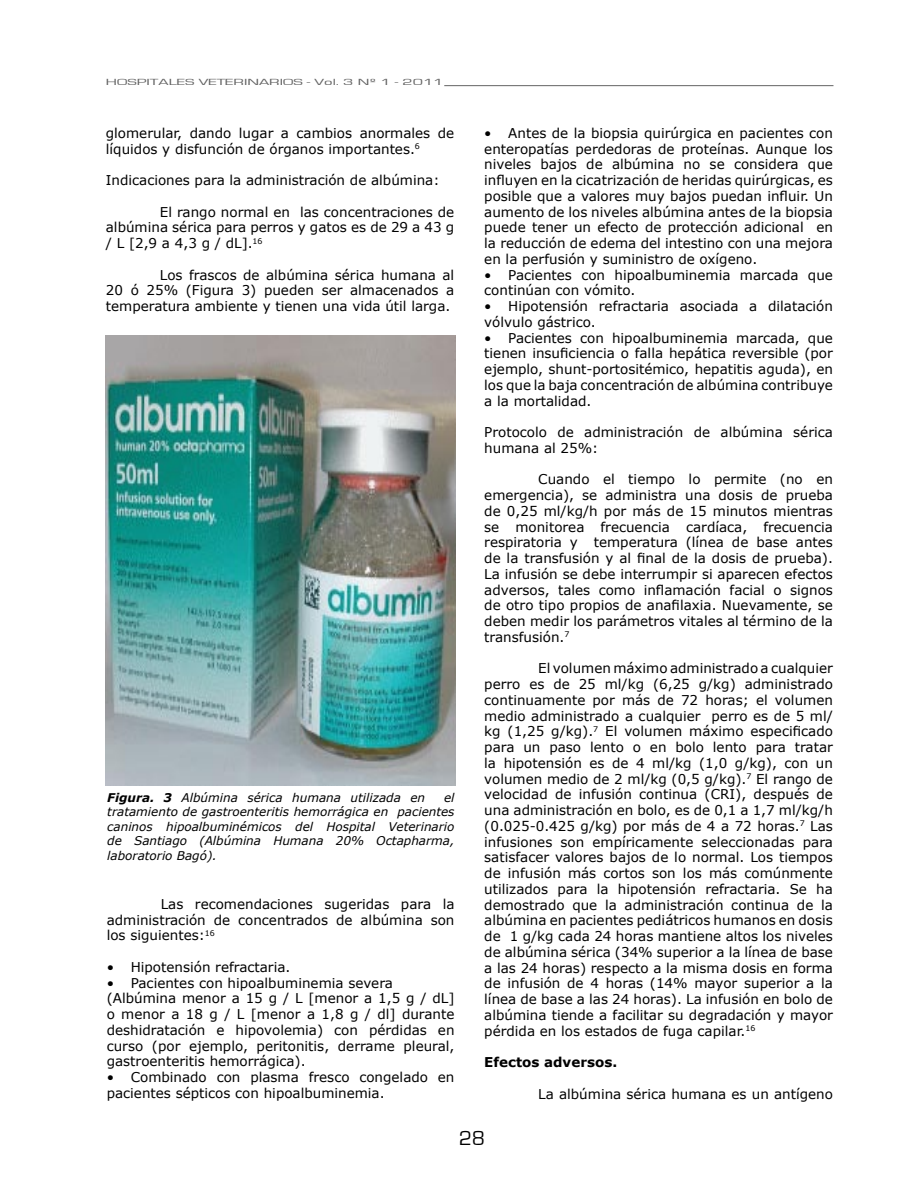
<style>
.page{position:relative;width:918px;height:1188px;background:#fff}
.page>*{position:absolute;margin:0;border:0;box-sizing:border-box;transform-origin:0 0}
.t1{font:21px "Eurostile";color:#000}
.t2{font:13.5px/15.8px "Verdana";color:#000;text-align:justify}
.t3{font:700 13.5px "Verdana";color:#000}
.t4{font:italic 12px/14.4px "Verdana";color:#000;text-align:justify}
.t5{font:9.15px "Eurostile";color:#636363;scale:1.82 1}
.s1{font-weight:700}
</style>
<div class="page">
<hr style="left:444px;top:85px;width:389px;height:1px;background:#636363">
<img style="left:106px;top:336px;width:349px;height:450px">
<p class="t5" style="left:106px;top:77px;width:187px">HOSPITALES VETERINARIOS - Vol. 3 Nº 1 - 2011</p>
<p class="t2" style="left:106px;top:125px;width:350px">glomerular, dando lugar a cambios anormales de líquidos y disfunción de órganos importantes.<sup>6</sup></p>
<p class="t2" style="left:106px;top:172px;width:335px">Indicaciones para la administración de albúmina:</p>
<p class="t2" style="left:106px;top:203px;width:350px;text-indent:54px">El rango normal en las concentraciones de albúmina sérica para perros y gatos es de 29 a 43 g / L [2,9 a 4,3 g / dL].<sup>16</sup></p>
<p class="t2" style="left:106px;top:266px;width:350px;text-indent:54px">Los frascos de albúmina sérica humana al 20 ó 25% (Figura 3) pueden ser almacenados a temperatura ambiente y tienen una vida útil larga.</p>
<p class="t4" style="left:107px;top:790px;width:319px"><span class="s1">Figura. 3</span> Albúmina sérica humana utilizada en</p>
<p class="t4" style="left:107px;top:790px;width:349px;text-indent:337px">el tratamiento de gastroenteritis hemorrágica en pacientes caninos hipoalbuminémicos del Hospital Veterinario de Santiago (Albúmina Humana 20% Octapharma, laboratorio Bagó).</p>
<p class="t2" style="left:107px;top:896px;width:349px;text-indent:54px">Las recomendaciones sugeridas para la administración de concentrados de albúmina son los siguientes:<sup>16</sup></p>
<p class="t2" style="left:107px;top:959px;width:185px">• Hipotensión refractaria.</p>
<p class="t2" style="left:107px;top:974px;width:349px;text-align:left">• Pacientes con hipoalbuminemia severa (Albúmina menor a 15 g / L [menor a 1,5 g / dL] o menor a 18 g / L [menor a 1,8 g / dl] durante deshidratación e hipovolemia) con pérdidas en curso (por ejemplo, peritonitis, derrame pleural, gastroenteritis hemorrágica).</p>
<p class="t2" style="left:107px;top:1069px;width:349px">• Combinado con plasma fresco congelado en pacientes sépticos con hipoalbuminemia.</p>
<p class="t2" style="left:484px;top:125px;width:350px">• Antes de la biopsia quirúrgica en pacientes con enteropatías perdedoras de proteínas. Aunque los niveles bajos de albúmina no se considera que influyen en la cicatrización de heridas quirúrgicas, es posible que a valores muy bajos puedan influir. Un aumento de los niveles albúmina antes de la biopsia puede tener un efecto de protección adicional en la reducción de edema del intestino con una mejora en la perfusión y suministro de oxígeno.</p>
<p class="t2" style="left:484px;top:266px;width:350px">• Pacientes con hipoalbuminemia marcada que continúan con vómito.</p>
<p class="t2" style="left:484px;top:298px;width:350px">• Hipotensión refractaria asociada a dilatación vólvulo gástrico.</p>
<p class="t2" style="left:484px;top:329px;width:350px">• Pacientes con hipoalbuminemia marcada, que tienen insuficiencia o falla hepática reversible (por ejemplo, shunt-portositémico, hepatitis aguda), en los que la baja concentración de albúmina contribuye a la mortalidad.</p>
<p class="t2" style="left:484px;top:424px;width:350px">Protocolo de administración de albúmina sérica humana al 25%:</p>
<p class="t2" style="left:484px;top:471px;width:350px;text-indent:54px">Cuando el tiempo lo permite (no en emergencia), se administra una dosis de prueba de 0,25 ml/kg/h por más de 15 minutos mientras se monitorea frecuencia cardíaca, frecuencia respiratoria y temperatura (línea de base antes de la transfusión y al final de la dosis de prueba).<br>La infusión se debe interrumpir si aparecen efectos adversos, tales como inflamación facial o signos de otro tipo propios de anafilaxia. Nuevamente, se deben medir los parámetros vitales al término de la transfusión.<sup>7</sup></p>
<p class="t2" style="left:484px;top:660px;width:350px;text-indent:54px">El volumen máximo administrado a cualquier perro es de 25 ml/kg (6,25 g/kg) administrado continuamente por más de 72 horas; el volumen medio administrado a cualquier perro es de 5 ml/ kg (1,25 g/kg).<sup>7</sup> El volumen máximo especificado para un paso lento o en bolo lento para tratar la hipotensión es de 4 ml/kg (1,0 g/kg), con un volumen medio de 2 ml/kg (0,5 g/kg).<sup>7</sup> El rango de velocidad de infusión continua (CRI), después de una administración en bolo, es de 0,1 a 1,7 ml/kg/h (0.025-0.425 g/kg) por más de 4 a 72 horas.<sup>7</sup> Las infusiones son empíricamente seleccionadas para satisfacer valores bajos de lo normal. Los tiempos de infusión más cortos son los más comúnmente utilizados para la hipotensión refractaria. Se ha demostrado que la administración continua de la albúmina en pacientes pediátricos humanos en dosis de 1 g/kg cada 24 horas mantiene altos los niveles de albúmina sérica (34% superior a la línea de base a las 24 horas) respecto a la misma dosis en forma de infusión de 4 horas (14% mayor superior a la línea de base a las 24 horas). La infusión en bolo de albúmina tiende a facilitar su degradación y mayor pérdida en los estados de fuga capilar.<sup>16</sup></p>
<p class="t3" style="left:484px;top:1054px;width:134px">Efectos adversos.</p>
<p class="t2" style="left:538px;top:1085px;width:296px">La albúmina sérica humana es un antígeno</p>
<h1 class="t1" style="left:459px;top:1127px;width:27px">28</h1>
</div>
